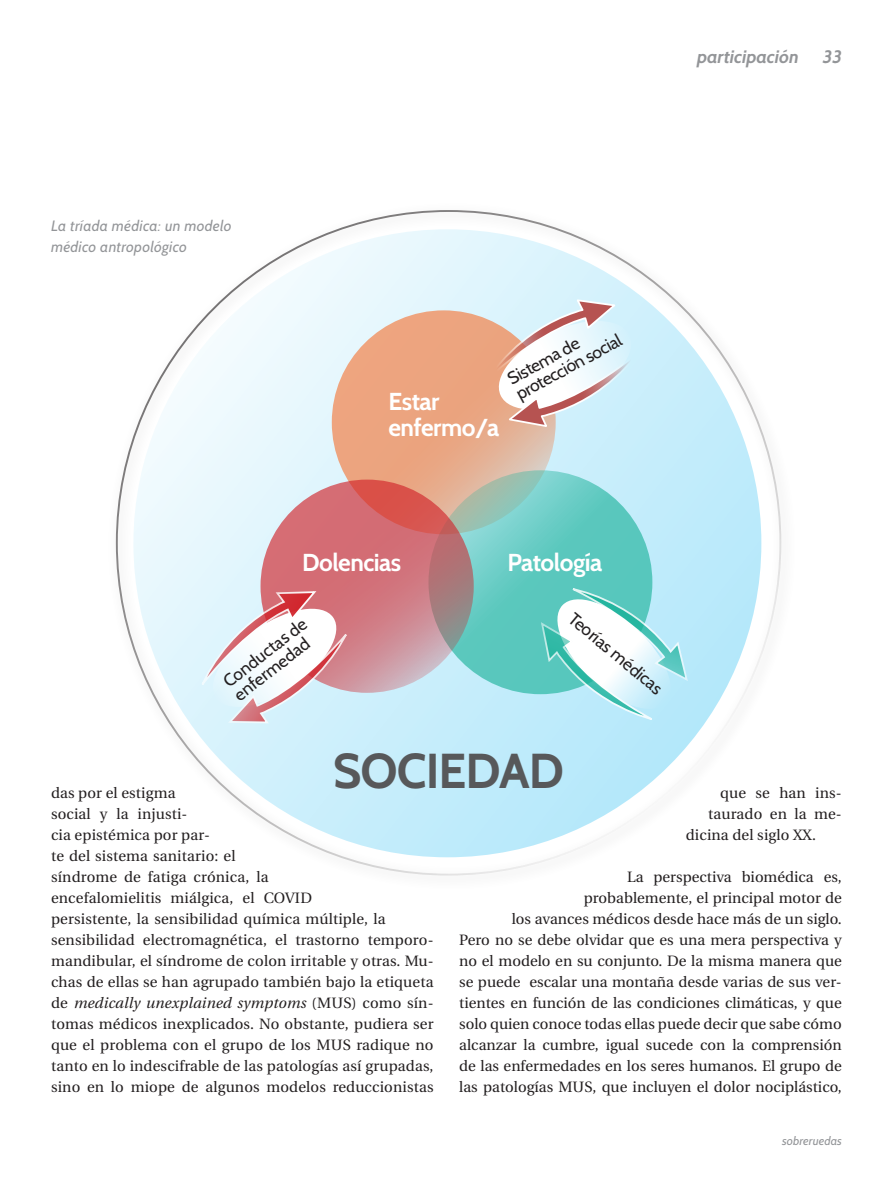
<style>
.page{position:relative;width:893px;height:1195px;background:#fff}
.page>*{position:absolute;margin:0;border:0;box-sizing:border-box;transform-origin:0 0}
._7_1_COS_NEGRETA{font:700 48.9px "Cabin";letter-spacing:-.02em;color:#57585a}
._7_1_COS_NEGRETA-2{font:700 24.45px "Cabin";letter-spacing:-.02em;color:#fff}
.t1{font:italic 700 18px "Cabin";color:#939598}
._7_1_COS_NEGRETA-3{font:17.55px/17.5px "Cabin";color:#231f20}
._7_COS_PRINCIPAL{font:15px/21px "Utopia";letter-spacing:.01em;color:#231f20}
._15_PEU_FOTO_TEXT{font:italic 15px/21px "Cabin";letter-spacing:.02em;color:#939598}
.t2{font:italic 12px "Cabin";letter-spacing:.01em;color:#939598}
.s1{font-style:italic}
</style>
<div class="page">
<svg style="left:133px;top:229px;width:628px;height:628px;background:#d2f1fb"></svg>
<svg style="left:332px;top:310px;width:224px;height:224px;background:#e9a785"></svg>
<svg style="left:428px;top:470px;width:224px;height:224px;background:#69c9bf"></svg>
<svg style="left:260px;top:480px;width:214px;height:213px;background:#cc777d"></svg>
<svg style="left:486px;top:298px;width:155px;height:130px"></svg>
<svg style="left:540px;top:587px;width:149px;height:134px"></svg>
<svg style="left:200px;top:590px;width:148px;height:134px"></svg>
<p class="t1" style="left:697px;top:46px;width:103px">participación</p>
<p class="t1" style="left:823px;top:46px;width:21px">33</p>
<p class="_15_PEU_FOTO_TEXT" style="left:51px;top:215px;width:182px">La tríada médica: un modelo médico antropológico</p>
<p class="_7_1_COS_NEGRETA-3" style="left:513px;top:387px;width:119px;rotate:-29deg">protección social</p>
<p class="_7_1_COS_NEGRETA-3" style="left:505px;top:372px;width:81px;rotate:-29deg">Sistema de</p>
<p class="_7_1_COS_NEGRETA-2" style="left:388px;top:387px;width:53px">Estar</p>
<p class="_7_1_COS_NEGRETA-2" style="left:388px;top:413px;width:113px">enfermo/a</p>
<p class="_7_1_COS_NEGRETA-2" style="left:302px;top:547px;width:101px">Dolencias</p>
<p class="_7_1_COS_NEGRETA-2" style="left:507px;top:547px;width:96px">Patología</p>
<p class="_7_1_COS_NEGRETA-3" style="left:220px;top:676px;width:102px;rotate:-38deg">Conductas de enfermedad</p>
<p class="_7_1_COS_NEGRETA-3" style="left:577px;top:609px;width:118px;rotate:40deg">Teorías médicas</p>
<p class="_7_1_COS_NEGRETA" style="left:333px;top:741px;width:232px">SOCIEDAD</p>
<p class="_7_COS_PRINCIPAL" style="left:51px;top:783px;width:384px">das por el estigma<br>social y la injusti-<br>cia epistémica por par-<br>te del sistema sanitario: el<br>síndrome de fatiga crónica, la<br>encefalomielitis miálgica, el COVID<br>persistente, la sensibilidad química múltiple, la sensibilidad electromagnética, el trastorno temporo&shy;mandibular, el síndrome de colon irritable y otras. Mu&shy;chas de ellas se han agrupado también bajo la etiqueta de <span class="s1">medically unexplained symptoms</span> (MUS) como sín&shy;tomas médicos inexplicados. No obstante, pudiera ser que el problema con el grupo de los MUS radique no tanto en lo indescifrable de las patologías así grupadas, sino en lo miope de algunos modelos reduccionistas</p>
<p class="_7_COS_PRINCIPAL" style="left:720px;top:783px;width:123px">que se han ins-</p>
<p class="_7_COS_PRINCIPAL" style="left:708px;top:804px;width:135px">taurado en la me-</p>
<p class="_7_COS_PRINCIPAL" style="left:686px;top:825px;width:132px">dicina del siglo XX.</p>
<p class="_7_COS_PRINCIPAL" style="left:459px;top:867px;width:384px;text-align:right">La perspectiva biomédica es,<br>probablemente, el principal motor de<br>los avances médicos desde hace más de un siglo.<br>Pero no se debe olvidar que es una mera perspectiva y no el modelo en su conjunto. De la misma manera que se puede escalar una montaña desde varias de sus ver&shy;tientes en función de las condiciones climáticas, y que solo quien conoce todas ellas puede decir que sabe cómo alcanzar la cumbre, igual sucede con la comprensión de las enfermedades en los seres humanos. El grupo de las patologías MUS, que incluyen el dolor nociplástico,</p>
<p class="t2" style="left:782px;top:1133px;width:61px">sobreruedas</p>
</div>
